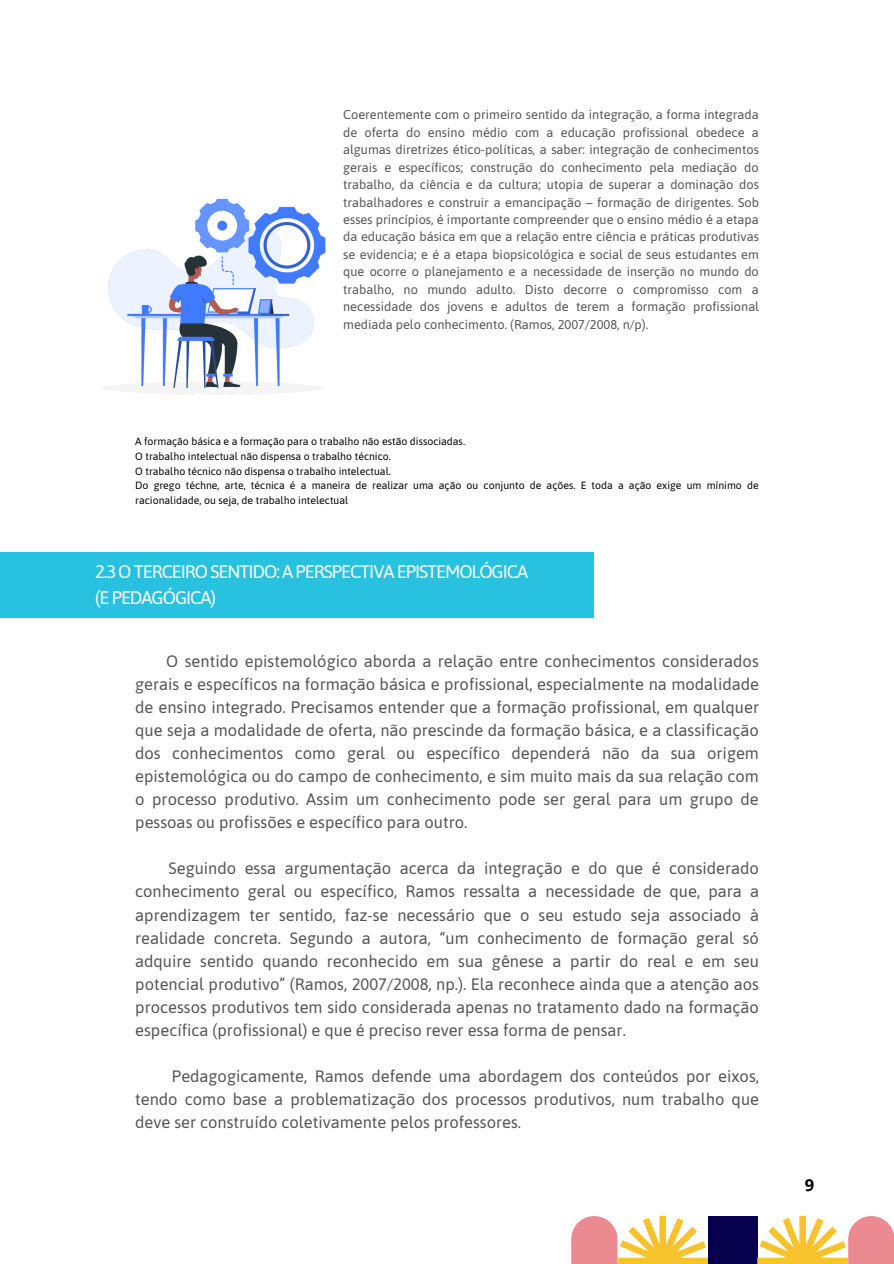
<style>
.page{position:relative;width:894px;height:1264px;background:#fff}
.page>*{position:absolute;margin:0;border:0;box-sizing:border-box;transform-origin:0 0}
.t1{font:18.15px/25.3px "Asap";letter-spacing:-.06em;color:#fff}
.t2{font:16.5px/23.1px "Asap";color:#545454;text-align:justify}
.t3{font:700 16.5px "Open Sans";color:#000}
.t4{font:12.75px/17.4px "Asap";color:#545454;text-align:justify}
.t5{font:10.5px/14.7px "Asap";color:#000}
</style>
<div class="page">
<svg style="left:571px;top:1215px;width:137px;height:48px"></svg>
<div style="left:708px;top:1215px;width:49px;height:48px;background:#07004d"></div>
<svg style="left:757px;top:1215px;width:136px;height:48px"></svg>
<div style="left:0;top:552px;width:593px;height:65px;background:#28c1e0"></div>
<img style="left:102px;top:198px;width:224px;height:197px">
<p class="t4" style="left:343px;top:106px;width:417px">Coerentemente com o primeiro sentido da integração, a forma integrada de oferta do ensino médio com a educação profissional obedece a algumas diretrizes ético-políticas, a saber: integração de conhecimentos gerais e específicos; construção do conhecimento pela mediação do trabalho, da ciência e da cultura; utopia de superar a dominação dos trabalhadores e construir a emancipação – formação de dirigentes. Sob esses princípios, é importante compreender que o ensino médio é a etapa da educação básica em que a relação entre ciência e práticas produtivas se evidencia; e é a etapa biopsicológica e social de seus estudantes em que ocorre o planejamento e a necessidade de inserção no mundo do trabalho, no mundo adulto. Disto decorre o compromisso com a necessidade dos jovens e adultos de terem a formação profissional mediada pelo conhecimento. (Ramos, 2007/2008, n/p).</p>
<p class="t5" style="left:135px;top:434px;width:624px">A formação básica e a formação para o trabalho não estão dissociadas.<br>O trabalho intelectual não dispensa o trabalho técnico.<br>O trabalho técnico não dispensa o trabalho intelectual.<br>Do grego téchne, arte, técnica é a maneira de realizar uma ação ou conjunto de ações. E toda a ação exige um mínimo de racionalidade, ou seja, de trabalho intelectual</p>
<p class="t1" style="left:95px;top:559px;width:434px">2.3 O TERCEIRO SENTIDO: A PERSPECTIVA EPISTEMOLÓGICA (E PEDAGÓGICA)</p>
<p class="t2" style="left:135px;top:649px;width:625px;text-indent:31px">O sentido epistemológico aborda a relação entre conhecimentos considerados gerais e específicos na formação básica e profissional, especialmente na modalidade de ensino integrado. Precisamos entender que a formação profissional, em qualquer que seja a modalidade de oferta, não prescinde da formação básica, e a classificação dos conhecimentos como geral ou específico dependerá não da sua origem epistemológica ou do campo de conhecimento, e sim muito mais da sua relação com o processo produtivo. Assim um conhecimento pode ser geral para um grupo de pessoas ou profissões e específico para outro.</p>
<p class="t2" style="left:135px;top:856px;width:625px;text-indent:33px">Seguindo essa argumentação acerca da integração e do que é considerado conhecimento geral ou específico, Ramos ressalta a necessidade de que, para a aprendizagem ter sentido, faz-se necessário que o seu estudo seja associado à realidade concreta. Segundo a autora, “um conhecimento de formação geral só adquire sentido quando reconhecido em sua gênese a partir do real e em seu potencial produtivo” (Ramos, 2007/2008, np.). Ela reconhece ainda que a atenção aos processos produtivos tem sido considerada apenas no tratamento dado na formação específica (profissional) e que é preciso rever essa forma de pensar.</p>
<p class="t2" style="left:135px;top:1064px;width:625px;text-indent:37px">Pedagogicamente, Ramos defende uma abordagem dos conteúdos por eixos, tendo como base a problematização dos processos produtivos, num trabalho que deve ser construído coletivamente pelos professores.</p>
<p class="t3" style="left:804px;top:1173px;width:11px">9</p>
</div>
